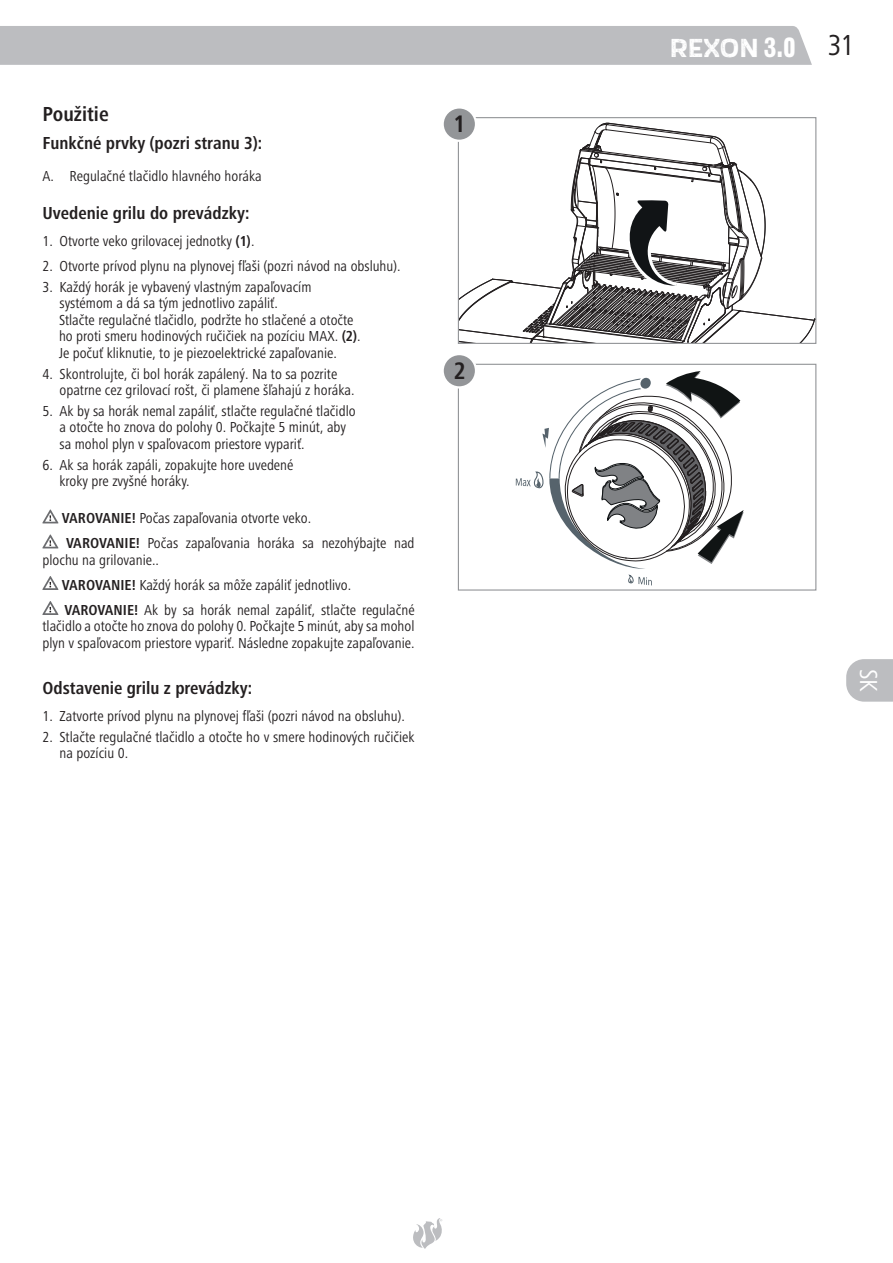
<style>
.page{position:relative;width:893px;height:1263px;background:#fff}
.page>*{position:absolute;margin:0;border:0;box-sizing:border-box;transform-origin:0 0}
.t1{font:700 27px "Scarlet Wood";color:#fff}
.t2{font:condensed 25.5px "Frutiger Next LTW1 G";color:#fff}
.Ueberschrift_1{font:700 condensed 24.75px "Frutiger Next LTW1 G";color:#231f20}
.Ueberschrift_1-2{font:700 condensed 21px "Frutiger Next LTW1 G";color:#231f20}
.Ueberschrift_1-3{font:700 condensed 18px "Frutiger Next LTW1 G";color:#231f20}
.Standard{font:condensed 15px/16.5px "Frutiger Next LTW1 G";color:#231f20}
.Standard_fett{font:condensed 15px/16.5px "Frutiger Next LTW1 G";color:#231f20}
.s1{font-weight:700}
.s2{font-family:"Railroad Gothic ATF";font-weight:400}
.s3{font-family:"Frutiger Next LTW1 G";font-weight:400;font-stretch:condensed;font-size:30px;color:#231f20}
</style>
<div class="page">
<svg style="left:457px;top:117px;width:360px;height:227px"></svg>
<div style="left:443px;top:107px;width:33px;height:34px;background:#939598;border-radius:50%"></div>
<div style="left:442px;top:106px;width:35px;height:36px;border:2px solid #fff;border-radius:50%"></div>
<svg style="left:457px;top:363px;width:360px;height:228px"></svg>
<div style="left:443px;top:354px;width:33px;height:33px;background:#939598;border-radius:50%"></div>
<div style="left:442px;top:353px;width:35px;height:36px;border:2px solid #fff;border-radius:50%"></div>
<svg style="left:43px;top:510px;width:15px;height:13px"></svg>
<svg style="left:43px;top:535px;width:15px;height:13px"></svg>
<svg style="left:43px;top:576px;width:15px;height:14px"></svg>
<svg style="left:43px;top:601px;width:15px;height:14px"></svg>
<div style="left:0;top:26px;width:812px;height:39px;background:#bcbdc0"></div>
<svg style="left:413px;top:1218px;width:29px;height:31px"></svg>
<svg style="left:846px;top:659px;width:47px;height:43px;background:#c1c2c5"></svg>
<p class="Ueberschrift_1-2" style="left:43px;top:102px;width:68px">Použitie</p>
<p class="Ueberschrift_1-3" style="left:43px;top:132px;width:221px">Funkčné prvky (pozri stranu 3):</p>
<p class="Standard" style="left:43px;top:168px;width:221px">A. Regulačné tlačidlo hlavného horáka</p>
<p class="Ueberschrift_1-3" style="left:43px;top:203px;width:208px">Uvedenie grilu do prevádzky:</p>
<p class="Standard" style="left:43px;top:233px;width:213px">1. Otvorte veko grilovacej jednotky <span class="s1">(1)</span>.</p>
<p class="Standard" style="left:43px;top:258px;width:360px">2. Otvorte prívod plynu na plynovej fľaši (pozri návod na obsluhu).</p>
<p class="Standard" style="left:60px;top:279px;width:253px;text-indent:-17px">3. Každý horák je vybavený vlastným zapaľovacím systémom a dá sa tým jednotlivo zapáliť.</p>
<p class="Standard_fett" style="left:59px;top:312px;width:303px">Stlačte regulačné tlačidlo, podržte ho stlačené a otočte ho proti smeru hodinových ručičiek na pozíciu MAX. <span class="s1">(2)</span>.<br>Je počuť kliknutie, to je piezoelektrické zapaľovanie.</p>
<p class="Standard" style="left:60px;top:365px;width:297px;text-indent:-17px">4. Skontrolujte, či bol horák zapálený. Na to sa pozrite opatrne cez grilovací rošt, či plamene šľahajú z horáka.</p>
<p class="Standard" style="left:60px;top:403px;width:298px;text-indent:-17px">5. Ak by sa horák nemal zapáliť, stlačte regulačné tlačidlo a otočte ho znova do polohy 0. Počkajte 5 minút, aby sa mohol plyn v spaľovacom priestore vypariť.</p>
<p class="Standard" style="left:60px;top:456px;width:235px;text-indent:-17px">6. Ak sa horák zapáli, zopakujte hore uvedené kroky pre zvyšné horáky.</p>
<p class="Standard" style="left:62px;top:510px;width:251px"><span class="s1">VAROVANIE!</span> Počas zapaľovania otvorte veko.</p>
<p class="Standard" style="left:43px;top:535px;width:374px;text-indent:24px"><span class="s1">VAROVANIE!</span> Počas zapaľovania horáka sa nezohýbajte nad plochu na grilovanie..</p>
<p class="Standard" style="left:62px;top:577px;width:291px"><span class="s1">VAROVANIE!</span> Každý horák sa môže zapáliť jednotlivo.</p>
<p class="Standard" style="left:43px;top:602px;width:374px;text-align:justify;text-indent:22px"><span class="s1">VAROVANIE!</span> Ak by sa horák nemal zapáliť, stlačte regulačné tlačidlo a otočte ho znova do polohy 0. Počkajte 5 minút, aby sa mohol plyn v spaľovacom priestore vypariť. Následne zopakujte zapaľovanie.</p>
<p class="Ueberschrift_1-3" style="left:43px;top:677px;width:211px">Odstavenie grilu z prevádzky:</p>
<p class="Standard" style="left:43px;top:707px;width:364px">1. Zatvorte prívod plynu na plynovej fľaši (pozri návod na obsluhu).</p>
<p class="Standard" style="left:60px;top:728px;width:357px;text-indent:-17px">2. Stlačte regulačné tlačidlo a otočte ho v smere hodinových ručičiek na pozíciu 0.</p>
<p class="Ueberschrift_1" style="left:453px;top:110px;width:14px">1</p>
<p class="Ueberschrift_1" style="left:454px;top:356px;width:14px">2</p>
<h1 class="t1" style="left:670px;top:29px;width:186px">REXON <span class="s2">3.0</span> <span class="s3">31</span></h1>
<h2 class="t2" style="left:883px;top:669px;width:25px;rotate:90deg">SK</h2>
</div>
